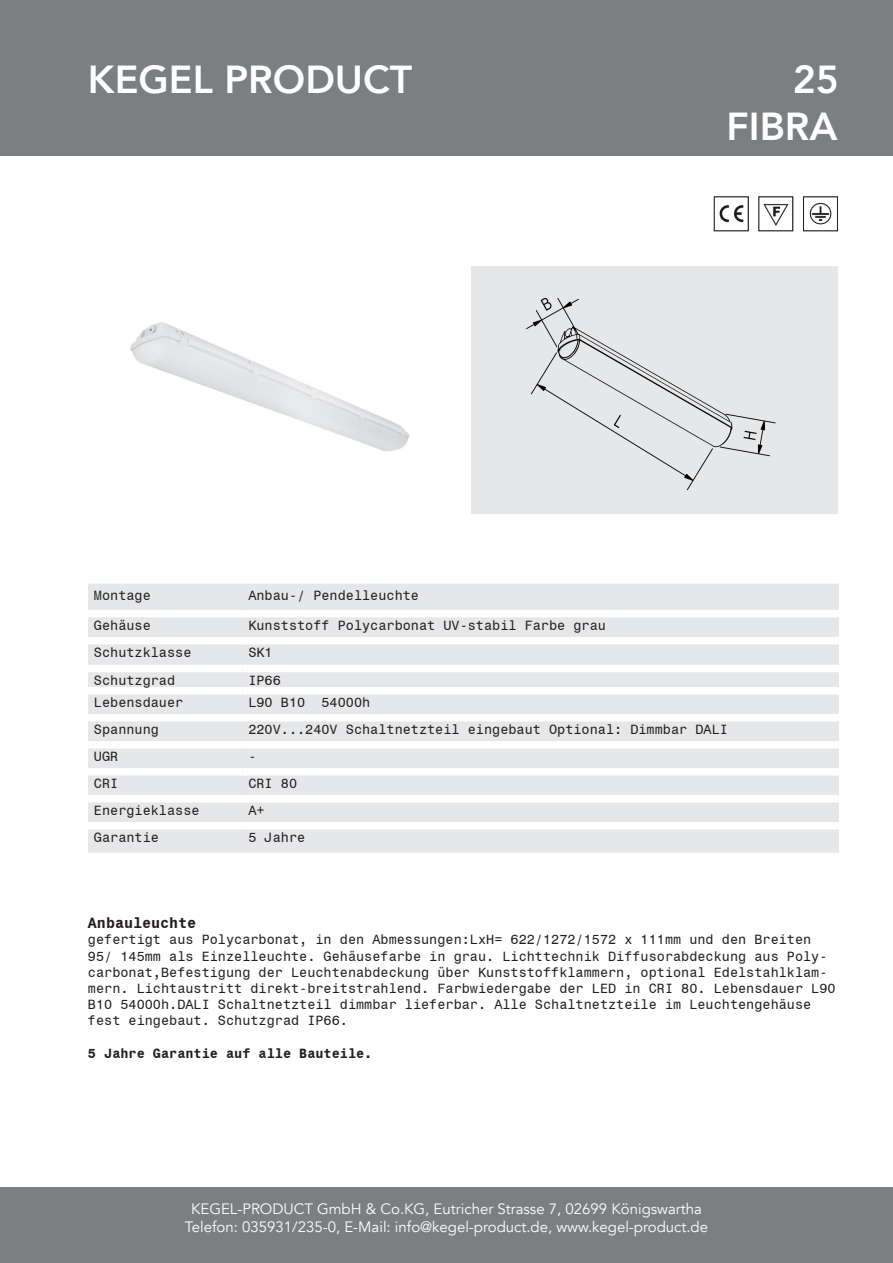
<style>
.page{position:relative;width:893px;height:1263px;background:#fff}
.page>*{position:absolute;margin:0;border:0;box-sizing:border-box;transform-origin:0 0}
.t1{font:800 39px "Avenir";color:#fff}
.t2{font:15px "Avenir";color:#fff}
.t3{font:700 15px "Monospace 821 BT";color:#231f20}
.t4{font:13.5px/16.2px "Monospace 821 BT";color:#231f20}
.t5{font:700 13.5px "Monospace 821 BT";color:#231f20}
</style>
<div class="page">
<div style="left:0;top:0;width:893px;height:155px;background:#7c7f81"></div>
<div style="left:0;top:1187px;width:893px;height:76px;background:#7c7f81"></div>
<img style="left:130px;top:322px;width:280px;height:130px">
<div style="left:471px;top:266px;width:367px;height:248px;background:#e6e7e9"></div>
<img style="left:526px;top:298px;width:250px;height:193px">
<div style="left:88px;top:584px;width:751px;height:269px;background:#e6e7e9"></div>
<div style="left:88px;top:610px;width:154px;height:7px;background:#fff"></div>
<div style="left:242px;top:610px;width:597px;height:7px;background:#fff"></div>
<div style="left:88px;top:637px;width:154px;height:7px;background:#fff"></div>
<div style="left:242px;top:637px;width:597px;height:7px;background:#fff"></div>
<div style="left:88px;top:665px;width:154px;height:7px;background:#fff"></div>
<div style="left:242px;top:665px;width:597px;height:7px;background:#fff"></div>
<div style="left:88px;top:687px;width:154px;height:7px;background:#fff"></div>
<div style="left:242px;top:687px;width:597px;height:7px;background:#fff"></div>
<div style="left:88px;top:714px;width:154px;height:7px;background:#fff"></div>
<div style="left:242px;top:714px;width:597px;height:7px;background:#fff"></div>
<div style="left:88px;top:741px;width:154px;height:7px;background:#fff"></div>
<div style="left:242px;top:741px;width:597px;height:7px;background:#fff"></div>
<div style="left:88px;top:768px;width:154px;height:7px;background:#fff"></div>
<div style="left:242px;top:768px;width:597px;height:7px;background:#fff"></div>
<div style="left:88px;top:795px;width:154px;height:7px;background:#fff"></div>
<div style="left:242px;top:795px;width:597px;height:7px;background:#fff"></div>
<div style="left:88px;top:822px;width:154px;height:7px;background:#fff"></div>
<div style="left:242px;top:822px;width:597px;height:7px;background:#fff"></div>
<img style="left:809px;top:202px;width:23px;height:23px">
<div style="left:803px;top:197px;width:35px;height:34px;border:1px solid #231f20"></div>
<img style="left:719px;top:205px;width:25px;height:18px">
<div style="left:714px;top:197px;width:34px;height:34px;border:1px solid #231f20"></div>
<img style="left:763px;top:203px;width:26px;height:23px">
<div style="left:759px;top:197px;width:34px;height:34px;border:1px solid #231f20"></div>
<p class="t1" style="left:88px;top:49px;width:326px">KEGEL PRODUCT</p>
<p class="t1" style="left:793px;top:49px;width:48px">25</p>
<p class="t1" style="left:726px;top:96px;width:113px">FIBRA</p>
<p class="t4" style="left:94px;top:587px;width:58px">Montage</p>
<p class="t4" style="left:248px;top:587px;width:172px">Anbau-/ Pendelleuchte</p>
<p class="t4" style="left:94px;top:617px;width:58px">Gehäuse</p>
<p class="t4" style="left:248px;top:617px;width:359px">Kunststoff Polycarbonat UV-stabil Farbe grau</p>
<p class="t4" style="left:94px;top:644px;width:99px">Schutzklasse</p>
<p class="t4" style="left:248px;top:644px;width:26px">SK1</p>
<p class="t4" style="left:94px;top:672px;width:83px">Schutzgrad</p>
<p class="t4" style="left:248px;top:672px;width:34px">IP66</p>
<p class="t4" style="left:94px;top:694px;width:91px">Lebensdauer</p>
<p class="t4" style="left:248px;top:694px;width:123px">L90 B10 54000h</p>
<p class="t4" style="left:94px;top:721px;width:67px">Spannung</p>
<p class="t4" style="left:248px;top:721px;width:481px">220V...240V Schaltnetzteil eingebaut Optional: Dimmbar DALI</p>
<p class="t4" style="left:94px;top:748px;width:26px">UGR</p>
<p class="t4" style="left:248px;top:748px;width:10px">-</p>
<p class="t4" style="left:94px;top:775px;width:26px">CRI</p>
<p class="t4" style="left:248px;top:775px;width:50px">CRI 80</p>
<p class="t4" style="left:94px;top:802px;width:107px">Energieklasse</p>
<p class="t4" style="left:248px;top:802px;width:18px">A+</p>
<p class="t4" style="left:94px;top:829px;width:67px">Garantie</p>
<p class="t4" style="left:248px;top:829px;width:58px">5 Jahre</p>
<p class="t3" style="left:88px;top:914px;width:110px">Anbauleuchte</p>
<p class="t4" style="left:88px;top:931px;width:749px">gefertigt aus Polycarbonat, in den Abmessungen:LxH= 622/1272/1572 x 111mm und den Breiten 95/ 145mm als Einzelleuchte. Gehäusefarbe in grau. Lichttechnik Diffusorabdeckung aus Poly&shy;carbonat,Befestigung der Leuchtenabdeckung über Kunststoffklammern, optional Edelstahlklam&shy;mern. Lichtaustritt direkt-breitstrahlend. Farbwiedergabe der LED in CRI 80. Lebensdauer L90<br>B10 54000h.DALI Schaltnetzteil dimmbar lieferbar. Alle Schaltnetzteile im Leuchtengehäuse fest eingebaut. Schutzgrad IP66.</p>
<p class="t5" style="left:88px;top:1045px;width:286px">5 Jahre Garantie auf alle Bauteile.</p>
<p class="t2" style="left:191px;top:1200px;width:512px">KEGEL-PRODUCT GmbH &amp; Co.KG, Eutricher Strasse 7, 02699 Königswartha</p>
<p class="t2" style="left:185px;top:1218px;width:525px">Telefon: 035931/235-0, E-Mail: info@kegel-product.de, www.kegel-product.de</p>
</div>
